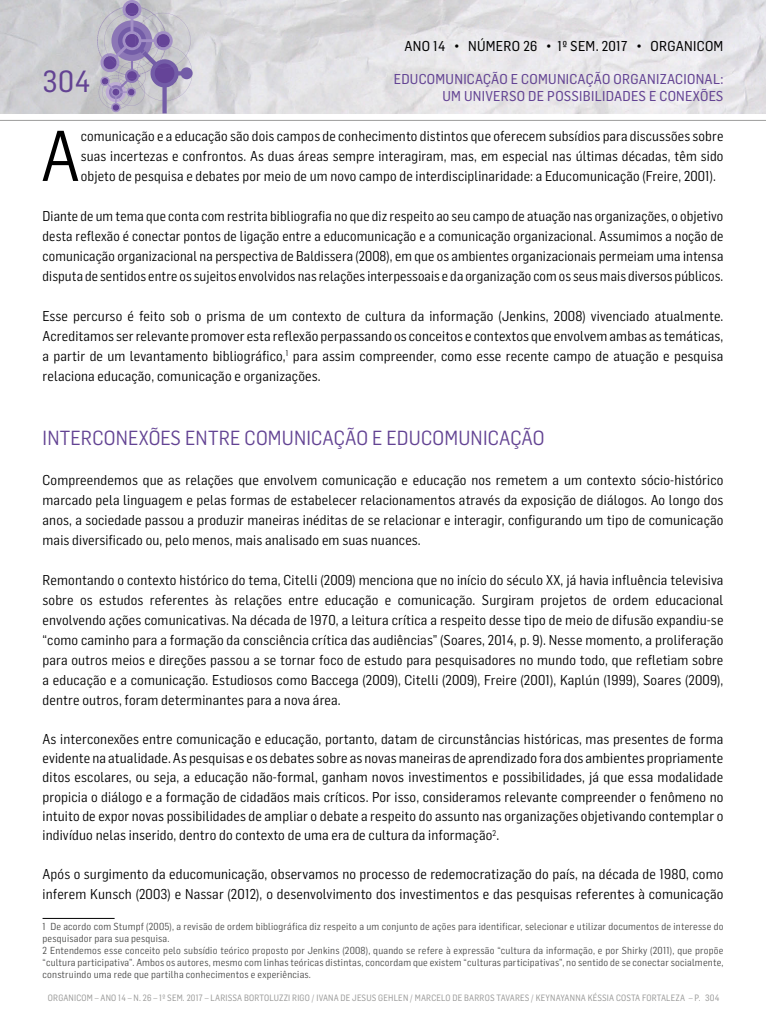
<style>
.page{position:relative;width:766px;height:1021px;background:#fff}
.page>*{position:absolute;margin:0;border:0;box-sizing:border-box;transform-origin:0 0}
.t1{font:70.1px "Flama Semicondensed";color:#000}
.t2{font:30px "Flama Semicondensed Basic";color:#634393}
.t3{font:20px "Flama Semicondensed";letter-spacing:.01em;color:#634393}
.t4{font:14px/20px "Flama Semicondensed";letter-spacing:.01em;color:#000;text-align:justify}
.t5{font:14px/16.8px "Flama Semicondensed Basic";letter-spacing:.02em;color:#634393;text-align:right}
.t6{font:14px "Flama Semicondensed Basic";letter-spacing:.02em;color:#000}
.t7{font:10px/12px "Flama Semicondensed";letter-spacing:.02em;color:#4a4a49}
.t8{font:9px "Flama Semicondensed Basic";letter-spacing:.02em;color:#9d9d9c;scale:.96 1}
</style>
<div class="page">
<img style="left:0;top:0;width:765px;height:113px">
<hr style="left:0;top:120px;width:765px;height:1px;background:#9d9d9c">
<svg style="left:97px;top:0;width:95px;height:113px;background:#afa6c1"></svg>
<hr style="left:43px;top:917px;width:72px;height:1px;background:#000">
<p class="t6" style="left:404px;top:37px;width:320px">ANO 14 • NÚMERO 26 • 1º SEM. 2017 • ORGANICOM</p>
<p class="t5" style="left:393px;top:70px;width:331px">EDUCOMUNICAÇÃO E COMUNICAÇÃO ORGANIZACIONAL:<br>UM UNIVERSO DE POSSIBILIDADES E CONEXÕES</p>
<h2 class="t2" style="left:43px;top:62px;width:49px">304</h2>
<h1 class="t1" style="left:41px;top:111px;width:41px">A</h1>
<p class="t4" style="left:81px;top:125px;width:644px">comunicação e a educação são dois campos de conhecimento distintos que oferecem subsídios para discussões sobre suas incertezas e confrontos. As duas áreas sempre interagiram, mas, em especial nas últimas décadas, têm sido objeto de pesquisa e debates por meio de um novo campo de interdisciplinaridade: a Educomunicação (Freire, 2001).</p>
<p class="t4" style="left:43px;top:205px;width:682px">Diante de um tema que conta com restrita bibliografia no que diz respeito ao seu campo de atuação nas organizações, o objetivo desta reflexão é conectar pontos de ligação entre a educomunicação e a comunicação organizacional. Assumimos a noção de comunicação organizacional na perspectiva de Baldissera (2008), em que os ambientes organizacionais permeiam uma intensa disputa de sentidos entre os sujeitos envolvidos nas relações interpessoais e da organização com os seus mais diversos públicos.</p>
<p class="t4" style="left:43px;top:305px;width:682px">Esse percurso é feito sob o prisma de um contexto de cultura da informação (Jenkins, 2008) vivenciado atualmente.<br>Acreditamos ser relevante promover esta reflexão perpassando os conceitos e contextos que envolvem ambas as temáticas, a partir de um levantamento bibliográfico,<sup>1</sup> para assim compreender, como esse recente campo de atuação e pesquisa relaciona educação, comunicação e organizações.</p>
<h3 class="t3" style="left:43px;top:425px;width:503px">INTERCONEXÕES ENTRE COMUNICAÇÃO E EDUCOMUNICAÇÃO</h3>
<p class="t4" style="left:43px;top:469px;width:682px">Compreendemos que as relações que envolvem comunicação e educação nos remetem a um contexto sócio-histórico marcado pela linguagem e pelas formas de estabelecer relacionamentos através da exposição de diálogos. Ao longo dos anos, a sociedade passou a produzir maneiras inéditas de se relacionar e interagir, configurando um tipo de comunicação mais diversificado ou, pelo menos, mais analisado em suas nuances.</p>
<p class="t4" style="left:43px;top:569px;width:682px">Remontando o contexto histórico do tema, Citelli (2009) menciona que no início do século XX, já havia influência televisiva sobre os estudos referentes às relações entre educação e comunicação. Surgiram projetos de ordem educacional envolvendo ações comunicativas. Na década de 1970, a leitura crítica a respeito desse tipo de meio de difusão expandiu-se “como caminho para a formação da consciência crítica das audiências” (Soares, 2014, p. 9). Nesse momento, a proliferação para outros meios e direções passou a se tornar foco de estudo para pesquisadores no mundo todo, que refletiam sobre a educação e a comunicação. Estudiosos como Baccega (2009), Citelli (2009), Freire (2001), Kaplún (1999), Soares (2009), dentre outros, foram determinantes para a nova área.</p>
<p class="t4" style="left:43px;top:728px;width:682px;line-height:19.3px">As interconexões entre comunicação e educação, portanto, datam de circunstâncias históricas, mas presentes de forma evidente na atualidade. As pesquisas e os debates sobre as novas maneiras de aprendizado fora dos ambientes propriamente ditos escolares, ou seja, a educação não-formal, ganham novos investimentos e possibilidades, já que essa modalidade propicia o diálogo e a formação de cidadãos mais críticos. Por isso, consideramos relevante compreender o fenômeno no intuito de expor novas possibilidades de ampliar o debate a respeito do assunto nas organizações objetivando contemplar o indivíduo nelas inserido, dentro do contexto de uma era de cultura da informação<sup>2</sup>.</p>
<p class="t4" style="left:43px;top:863px;width:682px">Após o surgimento da educomunicação, observamos no processo de redemocratização do país, na década de 1980, como inferem Kunsch (2003) e Nassar (2012), o desenvolvimento dos investimentos e das pesquisas referentes à comunicação</p>
<p class="t7" style="left:43px;top:920px;width:682px">1 De acordo com Stumpf (2005), a revisão de ordem bibliográfica diz respeito a um conjunto de ações para identificar, selecionar e utilizar documentos de interesse do pesquisador para sua pesquisa.<br>2 Entendemos esse conceito pelo subsídio teórico proposto por Jenkins (2008), quando se refere à expressão “cultura da informação, e por Shirky (2011), que propõe “cultura participativa”. Ambos os autores, mesmo com linhas teóricas distintas, concordam que existem “culturas participativas”, no sentido de se conectar socialmente, construindo uma rede que partilha conhecimentos e experiências.</p>
<p class="t8" style="left:48px;top:992px;width:700px">ORGANICOM – ANO 14 – N. 26 – 1º SEM. 2017 – LARISSA BORTOLUZZI RIGO / IVANA DE JESUS GEHLEN / MARCELO DE BARROS TAVARES / KEYNAYANNA KÉSSIA COSTA FORTALEZA – P. 304</p>
</div>
